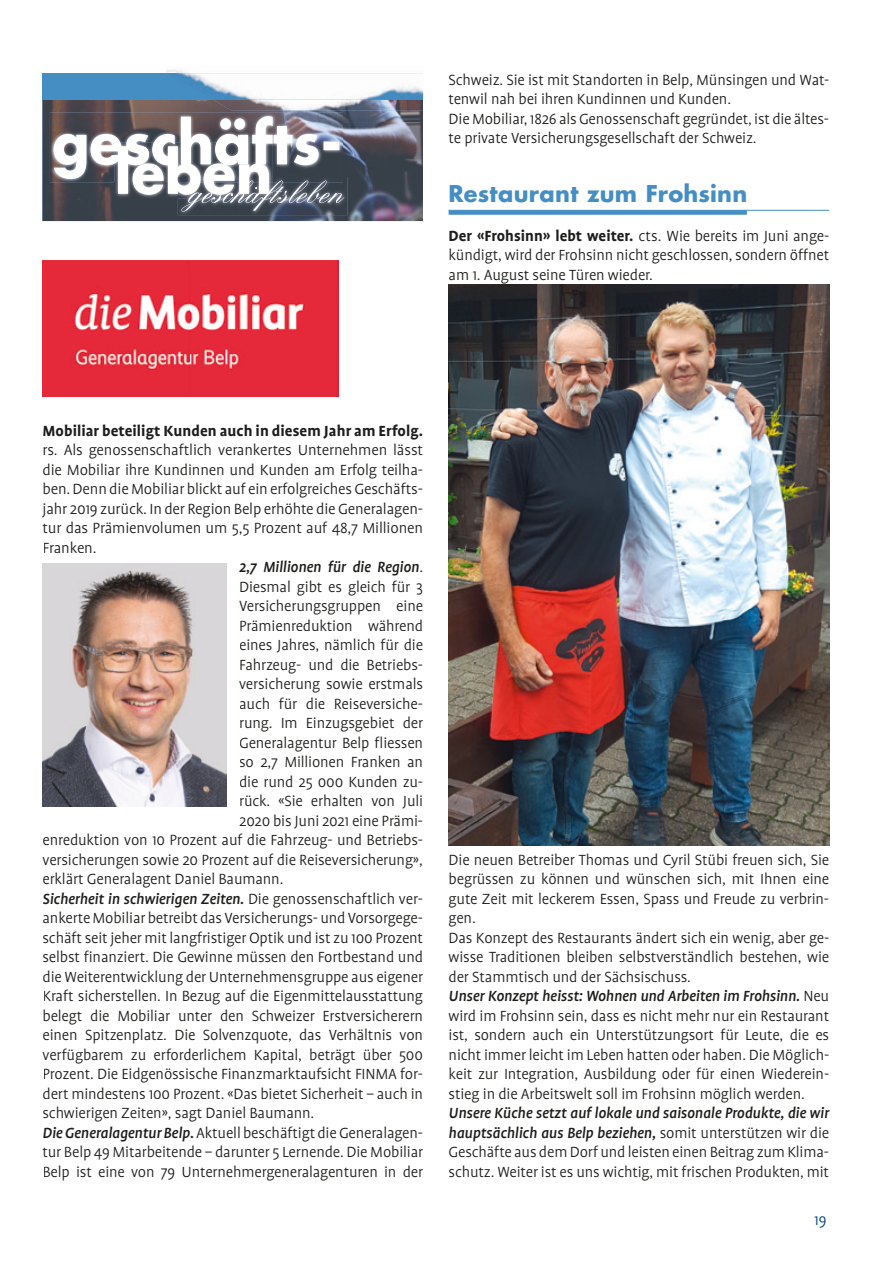
<style>
.page{position:relative;width:893px;height:1263px;background:#fff}
.page>*{position:absolute;margin:0;border:0;box-sizing:border-box;transform-origin:0 0}
.t1{font:700 22.5px "Futura";letter-spacing:.01em;color:#458ec4}
.t2{font:300 16.8px/19.5px "Profile";letter-spacing:-.01em;color:#1d1d1b}
.t3{font:italic 500 16.8px "Profile";letter-spacing:-.01em;color:#1d1d1b}
.t4{font:700 16.8px "Profile";letter-spacing:.005em;color:#1d1d1b}
.t5{font:300 16.8px "Profile";color:#003f7d}
.s1{font-weight:700}
.s2{font-weight:300;font-style:normal}
.s3{font-weight:500;font-style:italic}
</style>
<div class="page">
<div style="left:449px;top:210px;width:298px;height:5px;background:#458ec4"></div>
<hr style="left:449px;top:210px;width:380px;height:1px;background:#458ec4">
<img style="left:449px;top:285px;width:380px;height:560px">
<img style="left:43px;top:563px;width:183px;height:244px">
<img style="left:43px;top:100px;width:380px;height:22px">
<img style="left:43px;top:122px;width:47px;height:99px">
<img style="left:328px;top:122px;width:95px;height:99px">
<img style="left:90px;top:212px;width:238px;height:9px">
<div style="left:43px;top:73px;width:380px;height:27px;background:#458ec4"></div>
<img style="left:213px;top:100px;width:210px;height:10px">
<img style="left:177px;top:73px;width:246px;height:27px">
<img style="left:178px;top:177px;width:169px;height:38px">
<img style="left:50px;top:112px;width:293px;height:71px">
<svg style="left:54px;top:116px;width:290px;height:96px"></svg>
<img style="left:43px;top:260px;width:296px;height:137px">
<p class="t2" style="left:449px;top:70px;width:382px">Schweiz. Sie ist mit Standorten in Belp, Münsingen und Wat&shy;tenwil nah bei ihren Kundinnen und Kunden.<br>Die Mobiliar, 1826 als Genossenschaft gegründet, ist die ältes&shy;te private Versicherungsgesellschaft der Schweiz.</p>
<h1 class="t1" style="left:449px;top:177px;width:300px">Restaurant zum Frohsinn</h1>
<p class="t2" style="left:449px;top:226px;width:382px;text-align:justify"><span class="s1">Der «Frohsinn» lebt weiter.</span> cts. Wie bereits im Juni ange&shy;kündigt, wird der Frohsinn nicht geschlossen, sondern öffnet am 1. August seine Türen wieder.</p>
<p class="t4" style="left:43px;top:421px;width:382px">Mobiliar beteiligt Kunden auch in diesem Jahr am Erfolg.</p>
<p class="t2" style="left:43px;top:440px;width:382px">rs. Als genossenschaftlich verankertes Unternehmen lässt</p>
<p class="t2" style="left:43px;top:460px;width:382px">die Mobiliar ihre Kundinnen und Kunden am Erfolg teilha-</p>
<p class="t2" style="left:43px;top:479px;width:382px">ben. Denn die Mobiliar blickt auf ein erfolgreiches Geschäfts-</p>
<p class="t2" style="left:43px;top:499px;width:382px">jahr 2019 zurück. In der Region Belp erhöhte die Generalagen-</p>
<p class="t2" style="left:43px;top:518px;width:382px">tur das Prämienvolumen um 5,5 Prozent auf 48,7 Millionen</p>
<p class="t2" style="left:43px;top:538px;width:56px">Franken.</p>
<p class="t3" style="left:239px;top:558px;width:185px">2,7 Millionen für die Region<span class="s2">.</span></p>
<p class="t2" style="left:239px;top:577px;width:185px">Diesmal gibt es gleich für 3</p>
<p class="t2" style="left:239px;top:596px;width:185px">Versicherungsgruppen eine</p>
<p class="t2" style="left:239px;top:616px;width:185px">Prämienreduktion während</p>
<p class="t2" style="left:239px;top:635px;width:185px">eines Jahres, nämlich für die</p>
<p class="t2" style="left:239px;top:655px;width:185px">Fahrzeug- und die Betriebs-</p>
<p class="t2" style="left:239px;top:674px;width:185px">versicherung sowie erstmals</p>
<p class="t2" style="left:239px;top:694px;width:185px">auch für die Reiseversiche-</p>
<p class="t2" style="left:239px;top:713px;width:185px">rung. Im Einzugsgebiet der</p>
<p class="t2" style="left:239px;top:733px;width:185px">Generalagentur Belp fliessen</p>
<p class="t2" style="left:239px;top:752px;width:185px">so 2,7 Millionen Franken an</p>
<p class="t2" style="left:239px;top:772px;width:185px">die rund 25 000 Kunden zu-</p>
<p class="t2" style="left:239px;top:791px;width:185px">rück. «Sie erhalten von Juli</p>
<p class="t2" style="left:239px;top:811px;width:185px">2020 bis Juni 2021 eine Prämi-</p>
<p class="t2" style="left:43px;top:830px;width:382px">enreduktion von 10 Prozent auf die Fahrzeug- und Betriebs-</p>
<p class="t2" style="left:43px;top:850px;width:382px">versicherungen sowie 20 Prozent auf die Reiseversicherung»,</p>
<p class="t2" style="left:43px;top:869px;width:242px">erklärt Generalagent Daniel Baumann.</p>
<p class="t3" style="left:43px;top:890px;width:382px">Sicherheit in schwierigen Zeiten. <span class="s2">Die genossenschaftlich ver-</span></p>
<p class="t2" style="left:43px;top:908px;width:382px">ankerte Mobiliar betreibt das Versicherungs- und Vorsorgege-</p>
<p class="t2" style="left:43px;top:928px;width:382px">schäft seit jeher mit langfristiger Optik und ist zu 100 Prozent</p>
<p class="t2" style="left:43px;top:947px;width:382px">selbst finanziert. Die Gewinne müssen den Fortbestand und</p>
<p class="t2" style="left:43px;top:967px;width:382px">die Weiterentwicklung der Unternehmensgruppe aus eigener</p>
<p class="t2" style="left:43px;top:986px;width:382px">Kraft sicherstellen. In Bezug auf die Eigenmittelausstattung</p>
<p class="t2" style="left:43px;top:1006px;width:382px">belegt die Mobiliar unter den Schweizer Erstversicherern</p>
<p class="t2" style="left:43px;top:1025px;width:382px">einen Spitzenplatz. Die Solvenzquote, das Verhältnis von</p>
<p class="t2" style="left:43px;top:1045px;width:382px">verfügbarem zu erforderlichem Kapital, beträgt über 500</p>
<p class="t2" style="left:43px;top:1064px;width:382px">Prozent. Die Eidgenössische Finanzmarktaufsicht FINMA for-</p>
<p class="t2" style="left:43px;top:1084px;width:382px">dert mindestens 100 Prozent. «Das bietet Sicherheit – auch in</p>
<p class="t2" style="left:43px;top:1103px;width:273px">schwierigen Zeiten», sagt Daniel Baumann.</p>
<p class="t2" style="left:43px;top:1123px;width:382px"><span class="s3">Die Generalagentur Belp.</span> Aktuell beschäftigt die Generalagen-</p>
<p class="t2" style="left:43px;top:1142px;width:382px">tur Belp 49 Mitarbeitende – darunter 5 Lernende. Die Mobiliar</p>
<p class="t2" style="left:43px;top:1162px;width:382px">Belp ist eine von 79 Unternehmergeneralagenturen in der</p>
<p class="t2" style="left:449px;top:850px;width:382px">Die neuen Betreiber Thomas und Cyril Stübi freuen sich, Sie begrüssen zu können und wünschen sich, mit Ihnen eine gute Zeit mit leckerem Essen, Spass und Freude zu verbrin&shy;gen.<br>Das Konzept des Restaurants ändert sich ein wenig, aber ge&shy;wisse Traditionen bleiben selbstverständlich bestehen, wie der Stammtisch und der Sächsischuss.<br><span class="s3">Unser Konzept heisst: Wohnen und Arbeiten im Frohsinn.</span> Neu wird im Frohsinn sein, dass es nicht mehr nur ein Restaurant ist, sondern auch ein Unterstützungsort für Leute, die es nicht immer leicht im Leben hatten oder haben. Die Möglich&shy;keit zur Integration, Ausbildung oder für einen Wiederein&shy;stieg in die Arbeitswelt soll im Frohsinn möglich werden.</p>
<p class="t2" style="left:449px;top:1103px;width:382px;text-align:justify"><span class="s3">Unsere Küche setzt auf lokale und saisonale Produkte, die wir hauptsächlich aus Belp beziehen,</span> somit unterstützen wir die Geschäfte aus dem Dorf und leisten einen Beitrag zum Klima&shy;schutz. Weiter ist es uns wichtig, mit frischen Produkten, mit</p>
<p class="t5" style="left:814px;top:1211px;width:14px">19</p>
</div>
